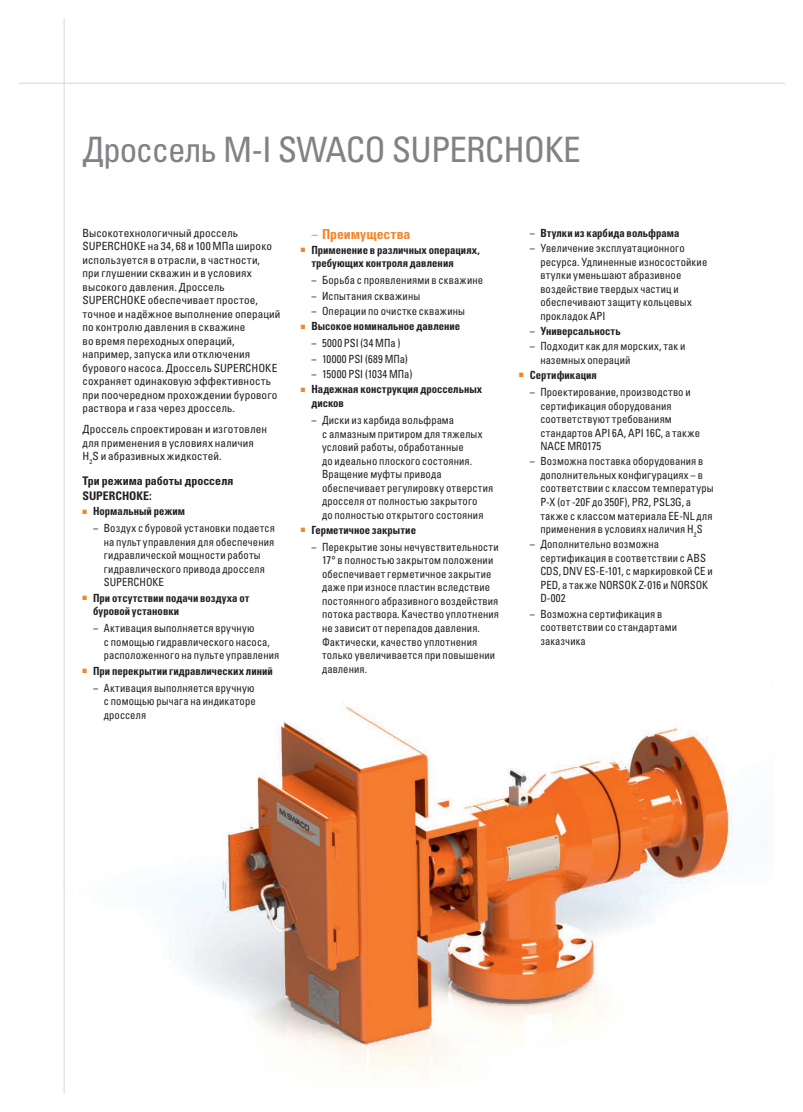
<style>
.page{position:relative;width:803px;height:1112px;background:#fff}
.page>*{position:absolute;margin:0;border:0;box-sizing:border-box;transform-origin:0 0}
.t1{font:condensed 35px "Univers R";letter-spacing:-.025em;color:#808285}
.t2{font:700 condensed 13.75px "Univers R";color:#f58427}
.t3{font:700 condensed 11.88px/15px "Univers R";letter-spacing:.005em;color:#231f20}
.t4{font:condensed 11.25px/13.5px "Univers R";letter-spacing:.01em;color:#231f20;scale:.95 1}
.t5{font:condensed 11.25px/13.5px "Univers R";letter-spacing:.01em;color:#231f20}
.t6{font:700 condensed 11.25px/13.5px "Univers R";color:#231f20;scale:.95 1}
.t7{font:6.25px "Zapf Dingbats ITC";color:#f58427;scale:.95 1}
.s1{color:#f58427}
.s2{font-weight:400}
</style>
<div class="page">
<img style="left:63px;top:638px;width:704px;height:449px">
<hr style="left:19px;top:83px;width:765px;height:1px;background:#dddee0">
<hr style="left:64px;top:19px;width:1px;height:1073px;background:#dddee0">
<h1 class="t1" style="left:83px;top:129px;width:499px">Дроссель M-I SWACO SUPERCHOKE</h1>
<p class="t5" style="left:83px;top:226px;width:199px">Высокотехнологичный дроссель SUPERCHOKE на 34, 68 и 100 МПа широко используется в отрасли, в частности,<br>при глушении скважин и в условиях высокого давления. Дроссель SUPERCHOKE обеспечивает простое, точное и надёжное выполнение операций по контролю давления в скважине<br>во время переходных операций, например, запуска или отключения бурового насоса. Дроссель SUPERCHOKE сохраняет одинаковую эффективность при поочередном прохождении бурового раствора и газа через дроссель.</p>
<p class="t5" style="left:83px;top:422px;width:186px">Дроссель спроектирован и изготовлен для применения в условиях наличия<br>H<sub>2</sub>S и абразивных жидкостей.</p>
<p class="t3" style="left:83px;top:473px;width:152px">Три режима работы дросселя<br>SUPERCHOKE:</p>
<p class="t7" style="left:87px;top:508px;width:3px">■</p>
<p class="t6" style="left:83px;top:504px;width:109px"><span class="s1">■</span> Нормальный режим</p>
<p class="t4" style="left:104px;top:521px;width:182px;text-indent:-11px">– Воздух с буровой установки подается на пульт управления для обеспечения гидравлической мощности работы гидравлического привода дросселя<br>SUPERCHOKE</p>
<p class="t7" style="left:87px;top:595px;width:3px">■</p>
<p class="t6" style="left:93px;top:591px;width:166px;text-indent:-11px"><span class="s1">■</span> При отсутствии подачи воздуха от буровой установки</p>
<p class="t4" style="left:104px;top:621px;width:186px;text-indent:-11px">– Активация выполняется вручную<br>с помощью гидравлического насоса, расположенного на пульте управления</p>
<p class="t7" style="left:87px;top:667px;width:3px">■</p>
<p class="t6" style="left:83px;top:664px;width:202px"><span class="s1">■</span> При перекрытии гидравлических линий</p>
<p class="t4" style="left:104px;top:681px;width:161px;text-align:justify;text-indent:-11px">– Активация выполняется вручную с помощью рычага на индикаторе дросселя</p>
<p class="t2" style="left:311px;top:226px;width:100px"><span class="s2">–</span> Преимущества</p>
<p class="t6" style="left:311px;top:243px;width:179px;text-indent:-11px"><span class="s1">■</span> Применение в различных операциях, требующих контроля давления</p>
<p class="t4" style="left:311px;top:274px;width:182px">– Борьба с проявлениями в скважине</p>
<p class="t4" style="left:311px;top:289px;width:116px">– Испытания скважины</p>
<p class="t4" style="left:311px;top:304px;width:163px">– Операции по очистке скважины</p>
<p class="t6" style="left:301px;top:320px;width:169px"><span class="s1">■</span> Высокое номинальное давление</p>
<p class="t4" style="left:311px;top:337px;width:95px">– 5000 PSI (34 МПа )</p>
<p class="t4" style="left:311px;top:352px;width:103px">– 10000 PSI (689 МПа)</p>
<p class="t4" style="left:311px;top:367px;width:108px">– 15000 PSI (1034 МПа)</p>
<p class="t6" style="left:311px;top:382px;width:181px;text-indent:-11px"><span class="s1">■</span> Надежная конструкция дроссельных дисков</p>
<p class="t4" style="left:322px;top:413px;width:182px;text-indent:-11px">– Диски из карбида вольфрама<br>с алмазным притиром для тяжелых условий работы, обработанные<br>до идеально плоского состояния.<br>Вращение муфты привода обеспечивает регулировку отверстия дросселя от полностью закрытого<br>до полностью открытого состояния</p>
<p class="t6" style="left:301px;top:523px;width:123px"><span class="s1">■</span> Герметичное закрытие</p>
<p class="t4" style="left:322px;top:540px;width:188px;text-indent:-11px">– Перекрытие зоны нечувствительности 17° в полностью закрытом положении обеспечивает герметичное закрытие даже при износе пластин вследствие постоянного абразивного воздействия потока раствора. Качество уплотнения не зависит от перепадов давления.<br>Фактически, качество уплотнения только увеличивается при повышении давления.</p>
<p class="t6" style="left:530px;top:226px;width:159px"><span class="s2">–</span> Втулки из карбида вольфрама</p>
<p class="t4" style="left:540px;top:241px;width:177px;text-indent:-11px">– Увеличение эксплуатационного ресурса. Удлиненные износостойкие втулки уменьшают абразивное воздействие твердых частиц и обеспечивают защиту кольцевых прокладок API</p>
<p class="t6" style="left:530px;top:324px;width:97px"><span class="s2">–</span> Универсальность</p>
<p class="t4" style="left:540px;top:339px;width:154px;text-indent:-11px">– Подходит как для морских, так и наземных операций</p>
<p class="t6" style="left:519px;top:368px;width:83px"><span class="s1">■</span> Сертификация</p>
<p class="t4" style="left:540px;top:385px;width:170px;text-indent:-11px">– Проектирование, производство и сертификация оборудования соответствуют требованиям стандартов API 6A, API 16C, а также<br>NACE MR0175</p>
<p class="t4" style="left:540px;top:454px;width:184px;text-indent:-11px">– Возможна поставка оборудования в дополнительных конфигурациях – в соответствии с классом температуры P-X (от -20F до 350F), PR2, PSL3G, а также с классом материала EE-NL для применения в условиях наличия H<sub>2</sub>S</p>
<p class="t4" style="left:540px;top:537px;width:183px;text-indent:-11px">– Дополнительно возможна сертификация в соответствии с ABS<br>CDS, DNV ES-E-101, с маркировкой CE и<br>PED, а также NORSOK Z-016 и NORSOK<br>D-002</p>
<p class="t4" style="left:540px;top:607px;width:145px;text-indent:-11px">– Возможна сертификация в соответствии со стандартами заказчика</p>
</div>
